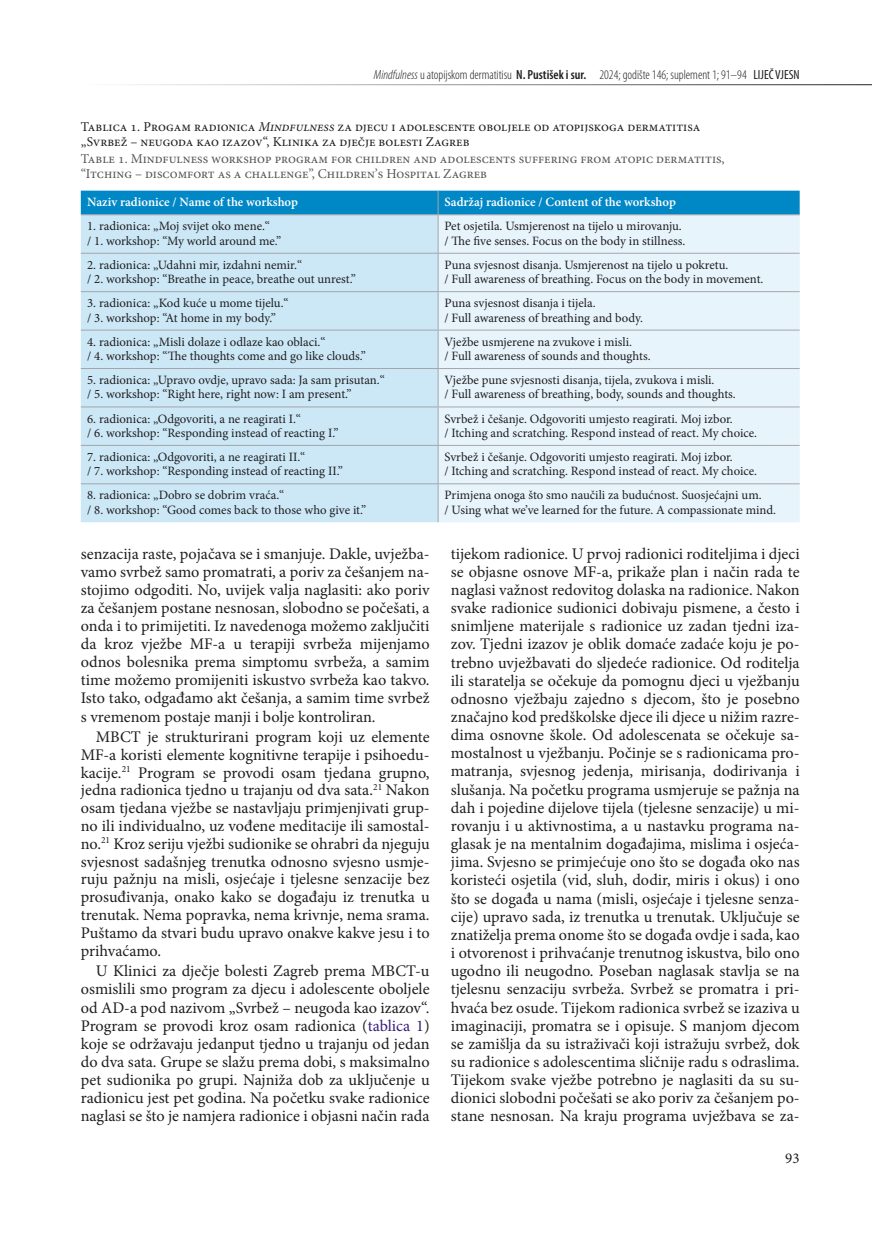
<style>
.page{position:relative;width:872px;height:1234px;background:#fff}
.page>*{position:absolute;margin:0;border:0;box-sizing:border-box;transform-origin:0 0}
.t1{font:16.2px/18.1px "Minion Pro";color:#1f1e1f;text-align:justify}
.t2{font:15px "Minion Pro";color:#1f1e1f}
.t3{font:13.5px/15px "Minion Pro";color:#565557}
.t4{font:13.5px/15px "Minion Pro";color:#1f1e1f}
.t5{font:300 condensed 13.2px "Myriad Pro";color:#1f1e1f}
.t6{font:12.75px/14.2px "Minion Pro";letter-spacing:-.005em;color:#1f1e1f}
.t7{font:600 12.75px "Minion Pro";color:#fff}
.s1{font-style:italic}
.s2{font-weight:600}
.s3{font-weight:400}
.s4{color:#371d7c}
</style>
<div class="page">
<hr style="left:81px;top:84px;width:791px;height:1px;background:#1f1e1f">
<div style="left:81px;top:215px;width:357px;height:307px;background:#cce8f7"></div>
<div style="left:439px;top:215px;width:360px;height:307px;background:#e8f4fc"></div>
<div style="left:81px;top:190px;width:718px;height:24px;background:#0087c5"></div>
<hr style="left:81px;top:214px;width:357px;height:1px;background:#a4a5a8">
<hr style="left:438px;top:214px;width:361px;height:1px;background:#a4a5a8">
<hr style="left:438px;top:215px;width:1px;height:38px;background:#a4a5a8">
<hr style="left:81px;top:253px;width:357px;height:1px;background:#a4a5a8">
<hr style="left:438px;top:253px;width:361px;height:1px;background:#a4a5a8">
<hr style="left:438px;top:253px;width:1px;height:38px;background:#a4a5a8">
<hr style="left:81px;top:291px;width:357px;height:1px;background:#a4a5a8">
<hr style="left:438px;top:291px;width:361px;height:1px;background:#a4a5a8">
<hr style="left:438px;top:292px;width:1px;height:37px;background:#a4a5a8">
<hr style="left:81px;top:329px;width:357px;height:1px;background:#a4a5a8">
<hr style="left:438px;top:329px;width:361px;height:1px;background:#a4a5a8">
<hr style="left:438px;top:330px;width:1px;height:38px;background:#a4a5a8">
<hr style="left:81px;top:368px;width:357px;height:1px;background:#a4a5a8">
<hr style="left:438px;top:368px;width:361px;height:1px;background:#a4a5a8">
<hr style="left:438px;top:369px;width:1px;height:37px;background:#a4a5a8">
<hr style="left:81px;top:406px;width:357px;height:1px;background:#a4a5a8">
<hr style="left:438px;top:406px;width:361px;height:1px;background:#a4a5a8">
<hr style="left:438px;top:407px;width:1px;height:38px;background:#a4a5a8">
<hr style="left:81px;top:445px;width:357px;height:1px;background:#a4a5a8">
<hr style="left:438px;top:445px;width:361px;height:1px;background:#a4a5a8">
<hr style="left:438px;top:445px;width:1px;height:38px;background:#a4a5a8">
<hr style="left:81px;top:483px;width:357px;height:1px;background:#a4a5a8">
<hr style="left:438px;top:483px;width:361px;height:1px;background:#a4a5a8">
<hr style="left:438px;top:484px;width:1px;height:38px;background:#a4a5a8">
<p class="t5" style="left:374px;top:67px;width:427px"><span class="s1">Mindfulness</span> u atopijskom dermatitisu <span class="s2">N. Pustišek i sur.</span> 2024; godište 146; suplement 1; 91–94 <span class="s3">LIJEČ VJESN</span></p>
<p class="t4" style="left:81px;top:119px;width:621px">Tablica 1. Progam radionica <span class="s1">Mindfulness</span> za djecu i adolescente oboljele od atopijskoga dermatitisa „Svrbež – neugoda kao izazov“, Klinika za dječje bolesti Zagreb</p>
<p class="t3" style="left:81px;top:151px;width:645px">Table 1. Mindfulness workshop program for children and adolescents suffering from atopic dermatitis, “Itching – discomfort as a challenge”, Children’s Hospital Zagreb</p>
<p class="t7" style="left:87px;top:193px;width:212px">Naziv radionice / Name of the workshop</p>
<p class="t7" style="left:444px;top:193px;width:233px">Sadržaj radionice / Content of the workshop</p>
<p class="t6" style="left:87px;top:219px;width:195px">1. radionica: „Moj svijet oko mene.“<br>/ 1. workshop: “My world around me.”</p>
<p class="t6" style="left:444px;top:219px;width:242px">Pet osjetila. Usmjerenost na tijelo u mirovanju. / The five senses. Focus on the body in stillness.</p>
<p class="t6" style="left:87px;top:258px;width:270px">2. radionica: „Udahni mir, izdahni nemir.“<br>/ 2. workshop: “Breathe in peace, breathe out unrest.”</p>
<p class="t6" style="left:444px;top:258px;width:320px">Puna svjesnost disanja. Usmjerenost na tijelo u pokretu.<br>/ Full awareness of breathing. Focus on the body in movement.</p>
<p class="t6" style="left:87px;top:296px;width:203px">3. radionica: „Kod kuće u mome tijelu.“ / 3. workshop: “At home in my body.”</p>
<p class="t6" style="left:444px;top:296px;width:200px">Puna svjesnost disanja i tijela.<br>/ Full awareness of breathing and body.</p>
<p class="t6" style="left:87px;top:334px;width:280px">4. radionica: „Misli dolaze i odlaze kao oblaci.“<br>/ 4. workshop: “The thoughts come and go like clouds.”</p>
<p class="t6" style="left:444px;top:334px;width:208px">Vježbe usmjerene na zvukove i misli.<br>/ Full awareness of sounds and thoughts.</p>
<p class="t6" style="left:87px;top:373px;width:299px">5. radionica: „Upravo ovdje, upravo sada: Ja sam prisutan.“ / 5. workshop: “Right here, right now: I am present.”</p>
<p class="t6" style="left:444px;top:373px;width:293px">Vježbe pune svjesnosti disanja, tijela, zvukova i misli.<br>/ Full awareness of breathing, body, sounds and thoughts.</p>
<p class="t6" style="left:87px;top:411px;width:253px">6. radionica: „Odgovoriti, a ne reagirati I.“<br>/ 6. workshop: “Responding instead of reacting I.”</p>
<p class="t6" style="left:444px;top:411px;width:314px">Svrbež i češanje. Odgovoriti umjesto reagirati. Moj izbor.<br>/ Itching and scratching. Respond instead of react. My choice.</p>
<p class="t6" style="left:87px;top:450px;width:257px">7. radionica: „Odgovoriti, a ne reagirati II.“<br>/ 7. workshop: “Responding instead of reacting II.”</p>
<p class="t6" style="left:444px;top:450px;width:314px">Svrbež i češanje. Odgovoriti umjesto reagirati. Moj izbor.<br>/ Itching and scratching. Respond instead of react. My choice.</p>
<p class="t6" style="left:87px;top:488px;width:281px">8. radionica: „Dobro se dobrim vraća.“<br>/ 8. workshop: “Good comes back to those who give it.”</p>
<p class="t6" style="left:444px;top:488px;width:333px">Primjena onoga što smo naučili za budućnost. Suosjećajni um.<br>/ Using what we’ve learned for the future. A compassionate mind.</p>
<p class="t1" style="left:81px;top:544px;width:350px">senzacija raste, pojačava se i smanjuje. Dakle, uvježba&shy;vamo svrbež samo promatrati, a poriv za češanjem na&shy;stojimo odgoditi. No, uvijek valja naglasiti: ako poriv za češanjem postane nesnosan, slobodno se počešati, a onda i to primijetiti. Iz navedenoga možemo zaključiti da kroz vježbe MF-a u terapiji svrbeža mijenjamo odnos bolesnika prema simptomu svrbeža, a samim time možemo promijeniti iskustvo svrbeža kao takvo.<br>Isto tako, odgađamo akt češanja, a samim time svrbež s vremenom postaje manji i bolje kontroliran.</p>
<p class="t1" style="left:81px;top:727px;width:350px;text-indent:15px">MBCT je strukturirani program koji uz elemente MF-a koristi elemente kognitivne terapije i psihoedu&shy;kacije.<sup>21</sup> Program se provodi osam tjedana grupno, jedna radionica tjedno u trajanju od dva sata.<sup>21</sup> Nakon osam tjedana vježbe se nastavljaju primjenjivati grup&shy;no ili individualno, uz vođene meditacije ili samostal&shy;no.<sup>21</sup> Kroz seriju vježbi sudionike se ohrabri da njeguju svjesnost sadašnjeg trenutka odnosno svjesno usmje&shy;ruju pažnju na misli, osjećaje i tjelesne senzacije bez prosuđivanja, onako kako se događaju iz trenutka u trenutak. Nema popravka, nema krivnje, nema srama.<br>Puštamo da stvari budu upravo onakve kakve jesu i to prihvaćamo.</p>
<p class="t1" style="left:81px;top:961px;width:350px;text-indent:15px">U Klinici za dječje bolesti Zagreb prema MBCT-u osmislili smo program za djecu i adolescente oboljele od AD-a pod nazivom „Svrbež – neugoda kao izazov“.<br>Program se provodi kroz osam radionica (<span class="s4">tablica 1</span>) koje se održavaju jedanput tjedno u trajanju od jedan do dva sata. Grupe se slažu prema dobi, s maksimalno pet sudionika po grupi. Najniža dob za uključenje u radionicu jest pet godina. Na početku svake radionice naglasi se što je namjera radionice i objasni način rada</p>
<p class="t1" style="left:451px;top:544px;width:350px;text-align:left">tijekom radionice. U prvoj radionici roditeljima i djeci se objasne osnove MF-a, prikaže plan i način rada te naglasi važnost redovitog dolaska na radionice. Nakon svake radionice sudionici dobivaju pismene, a često i snimljene materijale s radionice uz zadan tjedni iza&shy;zov. Tjedni izazov je oblik domaće zadaće koju je po&shy;trebno uvježbavati do sljedeće radionice. Od roditelja ili staratelja se očekuje da pomognu djeci u vježbanju odnosno vježbaju zajedno s djecom, što je posebno značajno kod predškolske djece ili djece u nižim razre&shy;dima osnovne škole. Od adolescenata se očekuje sa&shy;mostalnost u vježbanju. Počinje se s radionicama pro&shy;matranja, svjesnog jedenja, mirisanja, dodirivanja i slušanja. Na početku programa usmjeruje se pažnja na dah i pojedine dijelove tijela (tjelesne senzacije) u mi&shy;rovanju i u aktivnostima, a u nastavku programa na&shy;glasak je na mentalnim događajima, mislima i osjeća&shy;jima. Svjesno se primjećuje ono što se događa oko nas koristeći osjetila (vid, sluh, dodir, miris i okus) i ono što se događa u nama (misli, osjećaje i tjelesne senza&shy;cije) upravo sada, iz trenutka u trenutak. Uključuje se znatiželja prema onome što se događa ovdje i sada, kao i otvorenost i prihvaćanje trenutnog iskustva, bilo ono ugodno ili neugodno. Poseban naglasak stavlja se na tjelesnu senzaciju svrbeža. Svrbež se promatra i pri&shy;hvaća bez osude. Tijekom radionica svrbež se izaziva u imaginaciji, promatra se i opisuje. S manjom djecom se zamišlja da su istraživači koji istražuju svrbež, dok su radionice s adolescentima sličnije radu s odraslima.<br>Tijekom svake vježbe potrebno je naglasiti da su su&shy;dionici slobodni počešati se ako poriv za češanjem po&shy;stane nesnosan. Na kraju programa uvježbava se za-</p>
<p class="t2" style="left:785px;top:1147px;width:16px">93</p>
</div>
